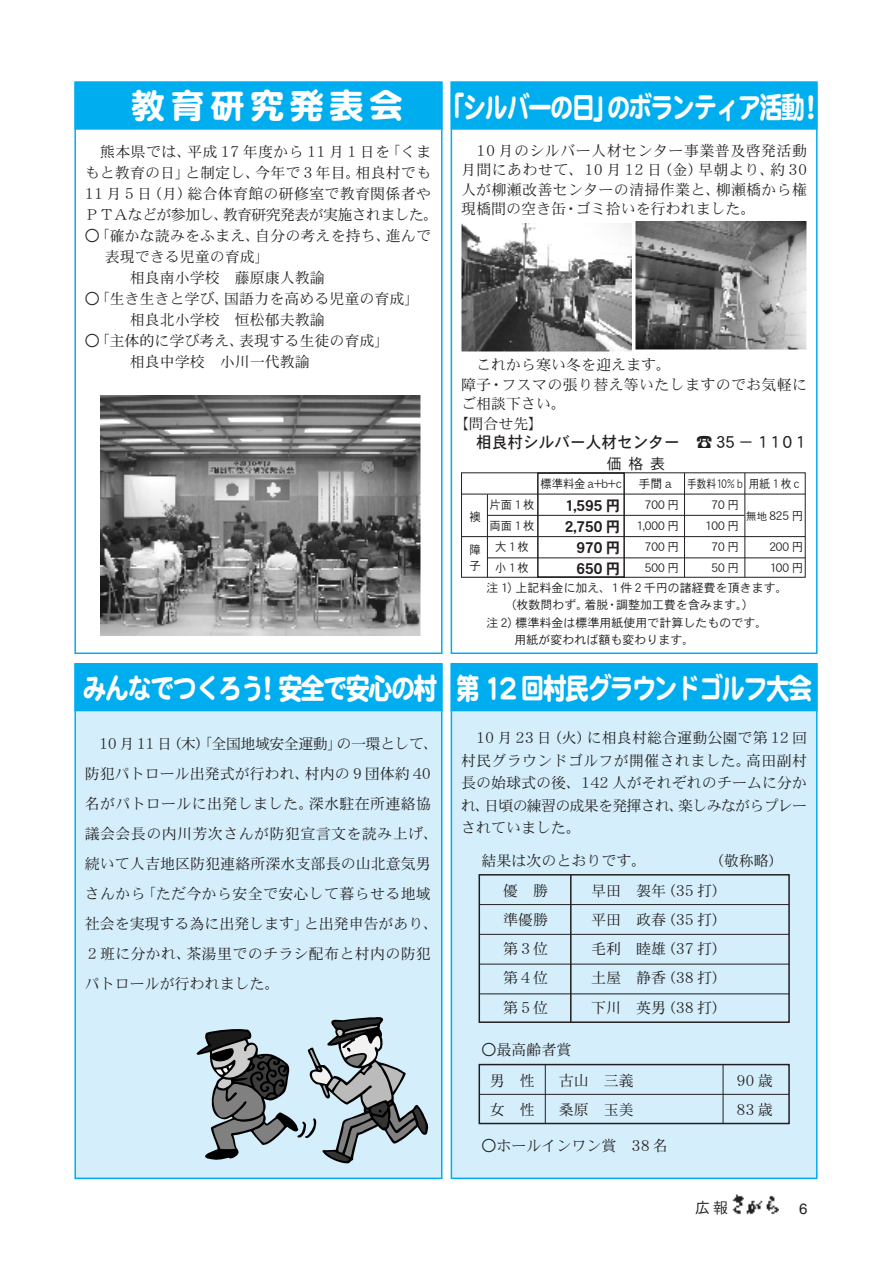
<style>
.page{position:relative;width:893px;height:1263px;background:#fff}
.page>*{position:absolute;margin:0;border:0;box-sizing:border-box;transform-origin:0 0}
.t1{font:600 30px "DFP Maru Gothic CID";letter-spacing:-.08em;color:#fff;scale:.82 1}
.t2{font:600 30px "DFP Maru Gothic CID";letter-spacing:-.08em;color:#fff;scale:.79 1}
.t3{font:16.5px "DFPHS Gothic CID W5";color:#231f20;scale:.95 1}
.t4{font:15px/29.2px "DFPHS Mincho CID W3";color:#231f20}
.t5{font:15px "DFPHS Mincho CID W3";letter-spacing:.02em;color:#231f20}
.t6{font:15px/21px "DFPHS Gothic CID W7";color:#231f20;text-align:right}
.t7{font:15px "DFPHS Gothic CID W3";color:#231f20}
.t8{font:15px "Helvetica";color:#231f20}
.t9{font:12px/21px "DFPHS Gothic CID W3";color:#231f20;text-align:right}
.t10{font:12px/21px "DFPHS Gothic CID W3";letter-spacing:.2em;color:#231f20;text-align:center;scale:.95 1}
.t11{font:12px "DFPHS Gothic CID W3";color:#231f20;scale:.8 1}
.t12{font:12px "DFPHS Gothic CID W3";color:#231f20;scale:.94 1}
.t13{font:12px/16.5px "DFPHS Gothic CID W3";color:#231f20;scale:.95 1}
.s1{font-size:34.5px}
.s2{font-family:"Heisei Kaku Gothic W5"}
.s3{font-size:10.5px}
</style>
<div class="page">
<img style="left:732px;top:1194px;width:46px;height:21px">
<div style="left:74px;top:82px;width:368px;height:572px;border:2px solid #00aeef"></div>
<div style="left:451px;top:82px;width:366px;height:572px;border:2px solid #00aeef"></div>
<div style="left:74px;top:663px;width:368px;height:516px;background:#d4effb;border:2px solid #00aeef"></div>
<div style="left:451px;top:663px;width:366px;height:516px;background:#d4effb;border:2px solid #00aeef"></div>
<div style="left:74px;top:82px;width:368px;height:48px;background:#00aeef;border:2px solid #00aeef"></div>
<div style="left:451px;top:82px;width:366px;height:48px;background:#00aeef;border:2px solid #00aeef"></div>
<div style="left:74px;top:663px;width:368px;height:48px;background:#00aeef"></div>
<div style="left:451px;top:663px;width:366px;height:48px;background:#00aeef"></div>
<img style="left:100px;top:396px;width:321px;height:240px">
<img style="left:461px;top:223px;width:171px;height:129px">
<img style="left:635px;top:222px;width:172px;height:128px">
<div style="left:461px;top:472px;width:345px;height:106px;border:1px solid #231f20"></div>
<hr style="left:745px;top:473px;width:1px;height:104px;background:#231f20">
<hr style="left:684px;top:473px;width:1px;height:104px;background:#231f20">
<hr style="left:487px;top:494px;width:1px;height:83px;background:#231f20">
<hr style="left:461px;top:494px;width:344px;height:1px;background:#231f20">
<hr style="left:487px;top:515px;width:258px;height:1px;background:#231f20">
<hr style="left:461px;top:536px;width:344px;height:1px;background:#231f20">
<hr style="left:487px;top:558px;width:318px;height:1px;background:#231f20">
<div style="left:537px;top:472px;width:88px;height:106px;border:2px solid #231f20"></div>
<div style="left:478px;top:874px;width:312px;height:149px;border:2px solid #231f20"></div>
<hr style="left:570px;top:875px;width:2px;height:147px;background:#231f20">
<hr style="left:479px;top:904px;width:310px;height:1px;background:#231f20">
<hr style="left:479px;top:934px;width:310px;height:1px;background:#231f20">
<hr style="left:479px;top:964px;width:310px;height:1px;background:#231f20">
<hr style="left:479px;top:993px;width:310px;height:1px;background:#231f20">
<div style="left:478px;top:1064px;width:312px;height:60px;border:2px solid #231f20"></div>
<hr style="left:723px;top:1064px;width:1px;height:59px;background:#231f20">
<hr style="left:545px;top:1064px;width:1px;height:59px;background:#231f20">
<hr style="left:479px;top:1094px;width:310px;height:1px;background:#231f20">
<svg style="left:197px;top:1017px;width:232px;height:147px"></svg>
<h1 class="t2" style="left:131px;top:91px;width:877px"><span class="s1">教育研究発表会</span> 「シルバーの日」のボランティア活動！</h1>
<p class="t4" style="left:85px;top:141px;width:355px;line-height:21px;text-align:center">熊本県では、平成 17 年度から 11 月１日を「くま<br>もと教育の日」と制定し、今年で３年目。相良村でも<br>11 月５日（月）総合体育館の研修室で教育関係者や<br>ＰＴＡなどが参加し、教育研究発表が実施されました。</p>
<p class="t4" style="left:85px;top:221px;width:348px">○「確かな読みをふまえ、自分の考えを持ち、進んで</p>
<p class="t4" style="left:105px;top:242px;width:166px">表現できる児童の育成」</p>
<p class="t4" style="left:130px;top:263px;width:196px">相良南小学校 藤原康人教諭</p>
<p class="t4" style="left:130px;top:288px;width:291px;line-height:21px;text-indent:-45px">○「生き生きと学び、国語力を高める児童の育成」相良北小学校 恒松郁夫教諭</p>
<p class="t4" style="left:130px;top:330px;width:261px;line-height:21px;text-indent:-45px">○「主体的に学び考え、表現する生徒の育成」相良中学校 小川一代教諭</p>
<p class="t4" style="left:461px;top:140px;width:348px;line-height:19.5px;text-align:justify;text-indent:15px">10 月のシルバー人材センター事業普及啓発活動月間にあわせて、10 月 12 日（金）早朝より、約 30人が柳瀬改善センターの清掃作業と、柳瀬橋から権現橋間の空き缶・ゴミ拾いを行われました。</p>
<p class="t4" style="left:476px;top:350px;width:196px">これから寒い冬を迎えます。</p>
<p class="t5" style="left:461px;top:376px;width:348px">障子・フスマの張り替え等いたしますのでお気軽に</p>
<p class="t4" style="left:461px;top:389px;width:106px">ご相談下さい。</p>
<p class="t4" style="left:453px;top:409px;width:91px">【問合せ先】</p>
<p class="t3" style="left:476px;top:434px;width:348px">相良村シルバー人材センター <span class="s2">☎</span> 35 － 1 1 0 1</p>
<p class="t7" style="left:607px;top:455px;width:60px">価格表</p>
<p class="t12" style="left:540px;top:477px;width:88px">標準料金 a+b+c</p>
<p class="t9" style="left:638px;top:472px;width:37px">手間ａ</p>
<p class="t10" style="left:489px;top:494px;width:49px">片面1枚両面1枚大1枚小1枚</p>
<p class="t11" style="left:687px;top:477px;width:145px">手数料10％ｂ用紙 1 枚ｃ</p>
<p class="t6" style="left:565px;top:494px;width:57px">1,595 円<br>2,750 円<br>970 円<br>650 円</p>
<p class="t9" style="left:636px;top:494px;width:44px">700 円<br>1,000 円<br>700 円<br>500 円</p>
<p class="t9" style="left:705px;top:494px;width:36px;text-align:center">70円<br>100 円<br>70円<br>50円</p>
<p class="t9" style="left:746px;top:504px;width:59px"><span class="s3">無地</span> 825 円</p>
<p class="t13" style="left:469px;top:508px;width:13px">襖</p>
<p class="t13" style="left:469px;top:541px;width:13px">障子</p>
<p class="t9" style="left:769px;top:536px;width:36px;text-align:left">200 円<br>100 円</p>
<p class="t9" style="left:486px;top:577px;width:303px">注 1）上記料金に加え、1 件 2 千円の諸経費を頂きます。</p>
<p class="t9" style="left:504px;top:594px;width:251px">（枚数問わず。着脱・調整加工費を含みます。）</p>
<p class="t9" style="left:486px;top:611px;width:282px">注 2）標準料金は標準用紙使用で計算したものです。</p>
<p class="t9" style="left:514px;top:629px;width:181px">用紙が変われば額も変わります。</p>
<h1 class="t1" style="left:82px;top:672px;width:891px">みんなでつくろう！安全で安心の村 第 12 回村民グラウンドゴルフ大会</h1>
<p class="t4" style="left:85px;top:728px;width:355px;line-height:30px;text-indent:14px">10 月 11 日（木）「全国地域安全運動」の一環として、防犯パトロール出発式が行われ、村内の９団体約 40名がパトロールに出発しました。深水駐在所連絡協議会会長の内川芳次さんが防犯宣言文を読み上げ、続いて人吉地区防犯連絡所深水支部長の山北意気男さんから「ただ今から安全で安心して暮らせる地域社会を実現する為に出発します」と出発申告があり、<br>２班に分かれ、茶湯里でのチラシ配布と村内の防犯パトロールが行われました。</p>
<p class="t4" style="left:461px;top:726px;width:348px;line-height:22.5px;text-align:justify;text-indent:15px">10 月 23 日（火）に相良村総合運動公園で第 12 回村民グラウンドゴルフが開催されました。高田副村長の始球式の後、142 人がそれぞれのチームに分かれ、日頃の練習の成果を発揮され、楽しみながらプレーされていました。</p>
<p class="t4" style="left:481px;top:846px;width:166px">結果は次のとおりです。</p>
<p class="t4" style="left:709px;top:846px;width:76px">（敬称略）</p>
<p class="t4" style="left:503px;top:875px;width:46px;text-align:justify">優 勝準優勝第３位第４位第５位</p>
<p class="t4" style="left:591px;top:875px;width:137px;text-align:justify">早田 袈年（35 打）平田 政春（35 打）毛利 睦雄（37 打）土屋 静香（38 打）下川 英男（38 打）</p>
<p class="t4" style="left:481px;top:1034px;width:91px">○最高齢者賞</p>
<p class="t4" style="left:559px;top:1066px;width:76px">古山 三義桑原 玉美</p>
<p class="t4" style="left:490px;top:1066px;width:46px">男 性女 性</p>
<p class="t4" style="left:736px;top:1066px;width:38px">90歳<br>83歳</p>
<p class="t4" style="left:481px;top:1131px;width:188px">○ホールインワン賞 38 名</p>
<p class="t7" style="left:695px;top:1199px;width:34px">広報</p>
<p class="t8" style="left:799px;top:1200px;width:10px">6</p>
</div>
